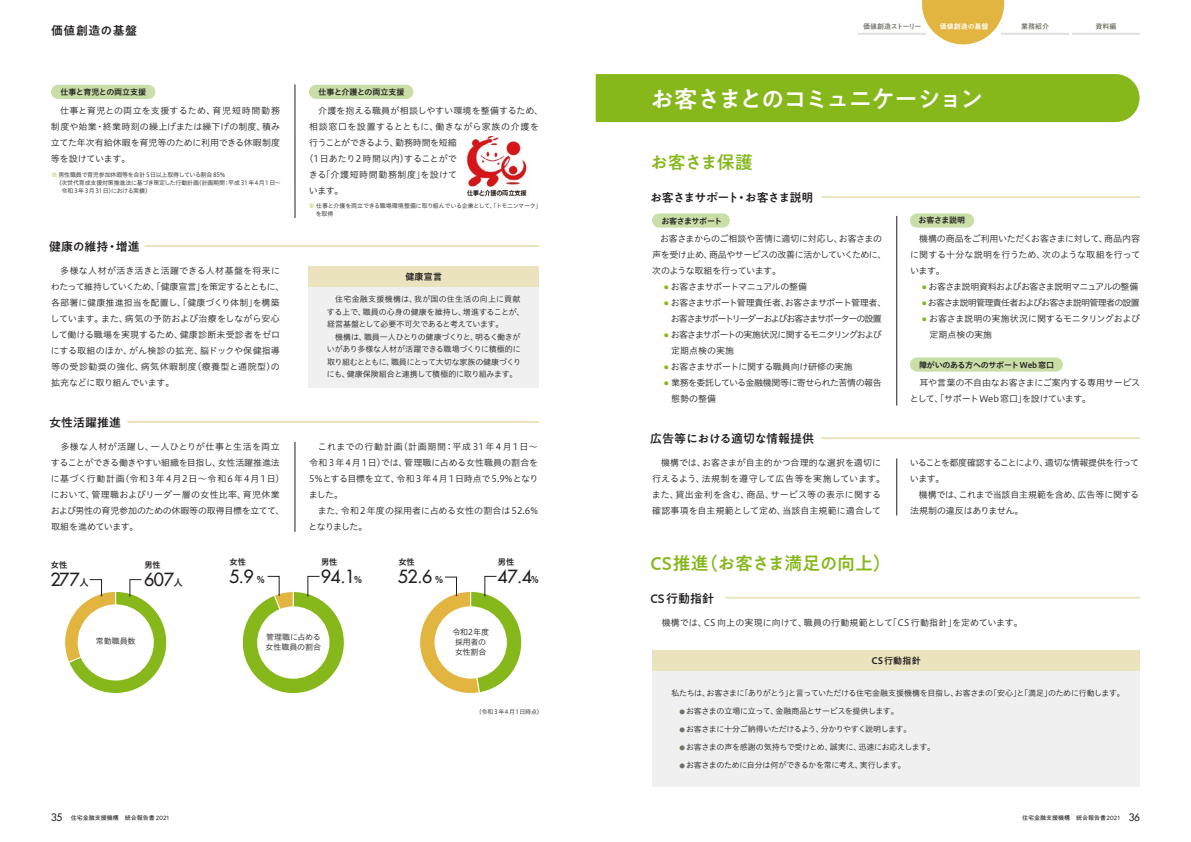
<style>
.page{position:relative;width:1191px;height:842px;background:#fff}
.page>*{position:absolute;margin:0;border:0;box-sizing:border-box;transform-origin:0 0}
.t1{font:500 24px "PA1 Gothic Std N";letter-spacing:-.08em;color:#fff}
.t2{font:500 18px "PA1 Gothic Std";letter-spacing:-.02em;color:#86b81c}
.t3{font:500 17.7px "Futura Std";letter-spacing:-.025em;color:#231f20}
.t4{font:500 12px "PA1 Gothic Std";letter-spacing:-.015em;color:#231f20}
.t5{font:500 12px "PA1 Gothic Std";letter-spacing:-.065em;color:#231f20}
.t6{font:500 12px "PA1 Gothic Std N";letter-spacing:.03em;color:#231f20}
.t7{font:9.4px "Hiragino UD Sans Std N W6";color:#231f20}
.t8{font:9px/16px "Hiragino UD Sans Std N W3";letter-spacing:-.02em;color:#231f20}
.t9{font:9px/16px "Hiragino UD Sans Std N W3";letter-spacing:.01em;color:#231f20}
.t10{font:9px/16px "Hiragino UD Sans Std N W3";color:#231f20}
.t11{font:9px "Hiragino UD Sans Std N W3";letter-spacing:.005em;color:#231f20}
.t12{font:9px/16px "Hiragino UD Sans Std N W3";letter-spacing:-.05em;color:#231f20}
.t13{font:9px/16px "Hiragino UD Sans Std N W3";letter-spacing:-.055em;color:#231f20}
.t14{font:9px/16px "Hiragino UD Sans Std N W3";letter-spacing:-.085em;color:#231f20}
.t15{font:9px/16px "Hiragino UD Sans Std N W3";letter-spacing:-.11em;color:#231f20;text-align:center}
.t16{font:9px "Hiragino UD Sans Std N W3";letter-spacing:-.07em;color:#231f20}
.t17{font:9px "Hiragino UD Sans Std N W3";letter-spacing:.05em;color:#231f20}
.t18{font:9px "Hiragino UD Sans Std N W3";letter-spacing:.065em;color:#231f20}
.t19{font:9px "Hiragino UD Sans Std N W6";letter-spacing:.025em;color:#231f20}
.t20{font:8.2px "Hiragino UD Sans Std N W6";letter-spacing:-.01em;color:#231f20}
.t21{font:8px/12.5px "Hiragino UD Sans Std N W3";letter-spacing:-.035em;color:#231f20}
.t22{font:8px "Hiragino UD Sans Std N W6";letter-spacing:-.025em;color:#231f20}
.t23{font:8px "Hiragino UD Sans Std N W6";letter-spacing:-.005em;color:#231f20}
.t24{font:8px/10px "Hiragino UD Sans Std N W3";letter-spacing:-.015em;color:#231f20}
.t25{font:8px "Hiragino UD Sans Std N W6";letter-spacing:-.05em;color:#231f20}
.t26{font:500 7px "PA1 Gothic Std";letter-spacing:-.095em;color:#717064}
.t27{font:500 7px "PA1 Gothic Std";color:#fff}
.t28{font:500 7px "PA1 Gothic Std";color:#717064}
.t29{font:6px/8px "Hiragino UD Sans Std N W3";letter-spacing:-.03em;color:#231f20}
.t30{font:6px "PA1 Gothic Std";color:#231f20}
.t31{font:6px "Hiragino UD Sans Std N W3";letter-spacing:.065em;color:#231f20}
.s1{color:#86b81c}
.s2{font-family:"Hiragino UD Sans Std N W6";font-weight:400;font-size:9.4px}
.s3{font-size:5.6px;color:#717064}
.s4{font-family:"Futura Std";font-weight:500;font-size:10px}
</style>
<div class="page">
<div style="left:595px;top:74px;width:544px;height:48px;background:#86b81c"></div>
<hr style="left:822px;top:196px;width:317px;height:2px;background:#ebe3bd">
<hr style="left:726px;top:597px;width:413px;height:2px;background:#ebe3bd">
<svg style="left:922px;top:0;width:82px;height:44px"></svg>
<hr style="left:858px;top:33px;width:68px;height:2px;background:#dfe0e2">
<hr style="left:1001px;top:33px;width:68px;height:2px;background:#dfe0e2">
<hr style="left:1072px;top:33px;width:68px;height:2px;background:#dfe0e2">
<div style="left:51px;top:85px;width:104px;height:14px;background:#c9dfa7;border-radius:7px"></div>
<hr style="left:822px;top:437px;width:317px;height:2px;background:#ebe3bd">
<hr style="left:145px;top:245px;width:393px;height:2px;background:#ebe3bd">
<hr style="left:128px;top:421px;width:410px;height:2px;background:#ebe3bd">
<div style="left:309px;top:85px;width:104px;height:14px;background:#c9dfa7;border-radius:7px"></div>
<div style="left:652px;top:213px;width:78px;height:15px;background:#c9dfa7;border-radius:7px"></div>
<div style="left:910px;top:213px;width:64px;height:15px;background:#c9dfa7;border-radius:7px"></div>
<div style="left:910px;top:357px;width:153px;height:15px;background:#c9dfa7;border-radius:7px"></div>
<hr style="left:896px;top:216px;width:1px;height:189px;background:#231f20">
<hr style="left:896px;top:459px;width:1px;height:56px;background:#231f20">
<div style="left:652px;top:650px;width:488px;height:137px;background:#f0f0f1"></div>
<div style="left:652px;top:650px;width:488px;height:21px;background:#ebe3bd"></div>
<div style="left:309px;top:266px;width:230px;height:121px;background:#f0f0f1"></div>
<div style="left:309px;top:266px;width:230px;height:20px;background:#ebe3bd"></div>
<img style="left:466px;top:136px;width:62px;height:61px">
<hr style="left:295px;top:442px;width:1px;height:89px;background:#231f20">
<hr style="left:295px;top:85px;width:1px;height:133px;background:#231f20">
<svg style="left:64px;top:579px;width:103px;height:115px"></svg>
<svg style="left:242px;top:509px;width:103px;height:185px"></svg>
<svg style="left:419px;top:575px;width:103px;height:119px"></svg>
<h3 class="t6" style="left:51px;top:23px;width:87px">価値創造の基盤</h3>
<p class="t23" style="left:60px;top:86px;width:87px">仕事と育児との両立支援</p>
<p class="t8" style="left:51px;top:102px;width:231px;text-align:justify">　仕事と育児との両立を支援するため、育児短時間勤務制度や始業・終業時刻の繰上げまたは繰下げの制度、積み立てた年次有給休暇を育児等のために利用できる休暇制度等を設けています。</p>
<p class="t29" style="left:51px;top:171px;width:175px"><span class="s1">※</span> 男性職員で育児参加休暇等を合計5日以上取得している割合85%</p>
<p class="t29" style="left:56px;top:179px;width:227px">（次世代育成支援対策推進法に基づき策定した行動計画（計画期間：平成31年4月1日～</p>
<p class="t29" style="left:62px;top:187px;width:91px">令和3年3月31日）における実績）</p>
<h3 class="t4" style="left:49px;top:239px;width:92px">健康の維持・増進</h3>
<p class="t10" style="left:50px;top:262px;width:235px">　多様な人材が活き活きと活躍できる人材基盤を将来にわたって維持していくため、「健康宣言」を策定するとともに、各部署に健康推進担当を配置し、「健康づくり体制」を構築しています。また、病気の予防および治療をしながら安心して働ける職場を実現するため、健康診断未受診者をゼロにする取組のほか、がん検診の拡充、脳ドックや保健指導等の受診勧奨の強化、病気休暇制度（療養型と通院型）の拡充などに取り組んでいます。</p>
<h3 class="t4" style="left:49px;top:415px;width:74px">女性活躍推進</h3>
<p class="t23" style="left:318px;top:86px;width:87px">仕事と介護との両立支援</p>
<p class="t11" style="left:309px;top:104px;width:236px">　介護を抱える職員が相談しやすい環境を整備するため、</p>
<p class="t17" style="left:309px;top:120px;width:231px">相談窓口を設置するとともに、働きながら家族の介護を</p>
<p class="t13" style="left:309px;top:134px;width:149px">行うことができるよう、勤務時間を短縮</p>
<p class="t9" style="left:305px;top:150px;width:154px">（1日あたり2時間以内）することがで</p>
<p class="t18" style="left:309px;top:168px;width:150px">きる「介護短時間勤務制度」を設けて</p>
<p class="t8" style="left:309px;top:182px;width:36px">います。</p>
<p class="t29" style="left:316px;top:201px;width:227px;text-indent:-7px"><span class="s1">※</span> 仕事と介護を両立できる職場環境整備に取り組んでいる企業として、「トモニンマーク」を取得</p>
<p class="t19" style="left:405px;top:269px;width:38px">健康宣言</p>
<p class="t21" style="left:327px;top:292px;width:199px">　住宅金融支援機構は、我が国の住生活の向上に貢献する上で、職員の心身の健康を維持し、増進することが、経営基盤として必要不可欠であると考えています。<br>　機構は、職員一人ひとりの健康づくりと、明るく働きがいがあり多様な人材が活躍できる職場づくりに積極的に取り組むとともに、職員にとって大切な家族の健康づくりにも、健康保険組合と連携して積極的に取り組みます。</p>
<p class="t8" style="left:51px;top:438px;width:235px">　多様な人材が活躍し、一人ひとりが仕事と生活を両立することができる働きやすい組織を目指し、女性活躍推進法に基づく行動計画（令和3年4月2日～令和6年4月1日）において、管理職およびリーダー層の女性比率、育児休業および男性の育児参加のための休暇等の取得目標を立てて、取組を進めています。</p>
<p class="t9" style="left:308px;top:438px;width:232px">　これまでの行動計画（計画期間：平成31年4月1日～令和3年4月1日）では、管理職に占める女性職員の割合を<br>5％とする目標を立て、令和3年4月1日時点で5.9%となりました。<br>　また、令和2年度の採用者に占める女性の割合は52.6%となりました。</p>
<p class="t20" style="left:51px;top:558px;width:18px">女性</p>
<h3 class="t3" style="left:50px;top:569px;width:40px">277<span class="s2">人</span></h3>
<p class="t20" style="left:145px;top:558px;width:18px">男性</p>
<h3 class="t3" style="left:144px;top:569px;width:40px">607<span class="s2">人</span></h3>
<p class="t21" style="left:96px;top:635px;width:41px">常勤職員数</p>
<p class="t20" style="left:229px;top:555px;width:18px">女性</p>
<h3 class="t3" style="left:229px;top:566px;width:37px">5.9 <span class="s2">%</span></h3>
<p class="t7" style="left:354px;top:572px;width:9px">%</p>
<p class="t20" style="left:321px;top:555px;width:18px">男性</p>
<h3 class="t3" style="left:321px;top:566px;width:36px">94.1</h3>
<p class="t20" style="left:398px;top:555px;width:18px">女性</p>
<h3 class="t3" style="left:398px;top:566px;width:47px">52.6 <span class="s2">%</span></h3>
<p class="t7" style="left:531px;top:572px;width:9px">%</p>
<p class="t20" style="left:498px;top:555px;width:18px">男性</p>
<h3 class="t3" style="left:497px;top:566px;width:36px">47.4</h3>
<p class="t24" style="left:265px;top:632px;width:57px">管理職に占める女性職員の割合</p>
<p class="t21" style="left:452px;top:626px;width:38px;line-height:10px;text-align:center">令和2年度採用者の女性割合</p>
<p class="t31" style="left:476px;top:707px;width:69px">（令和3年4月1日時点）</p>
<p class="t26" style="left:863px;top:22px;width:60px">価値創造ストーリー</p>
<p class="t27" style="left:940px;top:22px;width:50px">価値創造の基盤</p>
<p class="t28" style="left:1021px;top:22px;width:30px">業務紹介</p>
<p class="t28" style="left:1095px;top:22px;width:22px">資料編</p>
<h1 class="t1" style="left:650px;top:84px;width:334px">お客さまとのコミュニケーション</h1>
<h2 class="t2" style="left:650px;top:151px;width:104px">お客さま保護</h2>
<h3 class="t5" style="left:650px;top:190px;width:177px">お客さまサポート・お客さま説明　</h3>
<p class="t25" style="left:661px;top:215px;width:62px">お客さまサポート</p>
<p class="t22" style="left:918px;top:214px;width:48px">お客さま説明</p>
<p class="t12" style="left:652px;top:231px;width:236px;text-indent:8px">お客さまからのご相談や苦情に適切に対応し、お客さまの声を受け止め、商品やサービスの改善に活かしていくために、次のような取組を行っています。</p>
<p class="t13" style="left:664px;top:279px;width:145px"><sup>●</sup> お客さまサポートマニュアルの整備</p>
<p class="t15" style="left:664px;top:295px;width:224px"><sup>●</sup> お客さまサポート管理責任者、お客さまサポート管理者、お客さまサポートリーダーおよびお客さまサポーターの設置</p>
<p class="t14" style="left:671px;top:327px;width:212px;text-indent:-7px"><sup>●</sup> お客さまサポートの実施状況に関するモニタリングおよび定期点検の実施</p>
<p class="t8" style="left:664px;top:359px;width:190px"><sup>●</sup> お客さまサポートに関する職員向け研修の実施</p>
<p class="t13" style="left:671px;top:375px;width:212px;text-indent:-7px"><sup>●</sup> 業務を委託している金融機関等に寄せられた苦情の報告態勢の整備</p>
<h3 class="t4" style="left:650px;top:432px;width:165px">広告等における適切な情報提供</h3>
<p class="t8" style="left:910px;top:231px;width:232px;text-align:justify">　機構の商品をご利用いただくお客さまに対して、商品内容に関する十分な説明を行うため、次のような取組を行っています。</p>
<p class="t16" style="left:922px;top:280px;width:217px"><sup>●</sup> お客さま説明資料およびお客さま説明マニュアルの整備</p>
<p class="t14" style="left:922px;top:295px;width:219px"><sup>●</sup> お客さま説明管理責任者およびお客さま説明管理者の設置</p>
<p class="t8" style="left:929px;top:311px;width:212px;text-indent:-7px"><sup>●</sup> お客さま説明の実施状況に関するモニタリングおよび定期点検の実施</p>
<p class="t8" style="left:909px;top:375px;width:232px">　耳や言葉の不自由なお客さまにご案内する専用サービスとして、「サポートWeb 窓口」を設けています。</p>
<p class="t22" style="left:919px;top:359px;width:137px">障がいのある方へのサポートWeb窓口</p>
<p class="t9" style="left:651px;top:454px;width:235px">　機構では、お客さまが自主的かつ合理的な選択を適切に行えるよう、法規制を遵守して広告等を実施しています。また、貸出金利を含む、商品、サービス等の表示に関する確認事項を自主規範として定め、当該自主規範に適合して</p>
<p class="t8" style="left:910px;top:454px;width:231px">いることを都度確認することにより、適切な情報提供を行っています。<br>　機構では、これまで当該自主規範を含め、広告等に関する法規制の違反はありません。</p>
<h2 class="t2" style="left:650px;top:552px;width:242px">CS推進（お客さま満足の向上）</h2>
<h3 class="t4" style="left:650px;top:591px;width:65px">CS 行動指針</h3>
<p class="t11" style="left:652px;top:616px;width:372px">　機構では、CS 向上の実現に向けて、職員の行動規範として「CS 行動指針」を定めています。</p>
<p class="t19" style="left:871px;top:654px;width:51px">CS行動指針</p>
<p class="t21" style="left:671px;top:687px;width:455px">私たちは、お客さまに「ありがとう」と言っていただける住宅金融支援機構を目指し、お客さまの「安心」と「満足」のために行動します。</p>
<p class="t21" style="left:679px;top:705px;width:221px"><span class="s3">●</span> お客さまの立場に立って、金融商品とサービスを提供します。</p>
<p class="t21" style="left:679px;top:723px;width:233px"><span class="s3">●</span> お客さまに十分ご納得いただけるよう、分かりやすく説明します。</p>
<p class="t21" style="left:679px;top:741px;width:257px"><span class="s3">●</span> お客さまの声を感謝の気持ちで受けとめ、誠実に、迅速にお応えします。</p>
<p class="t21" style="left:679px;top:759px;width:228px"><span class="s3">●</span> お客さまのために自分は何ができるかを常に考え、実行します。</p>
<p class="t30" style="left:51px;top:815px;width:120px"><span class="s4">35</span> 住宅金融支援機構　統合報告書 2021</p>
<p class="t30" style="left:1022px;top:815px;width:119px">住宅金融支援機構　統合報告書2021 <span class="s4">36</span></p>
</div>
